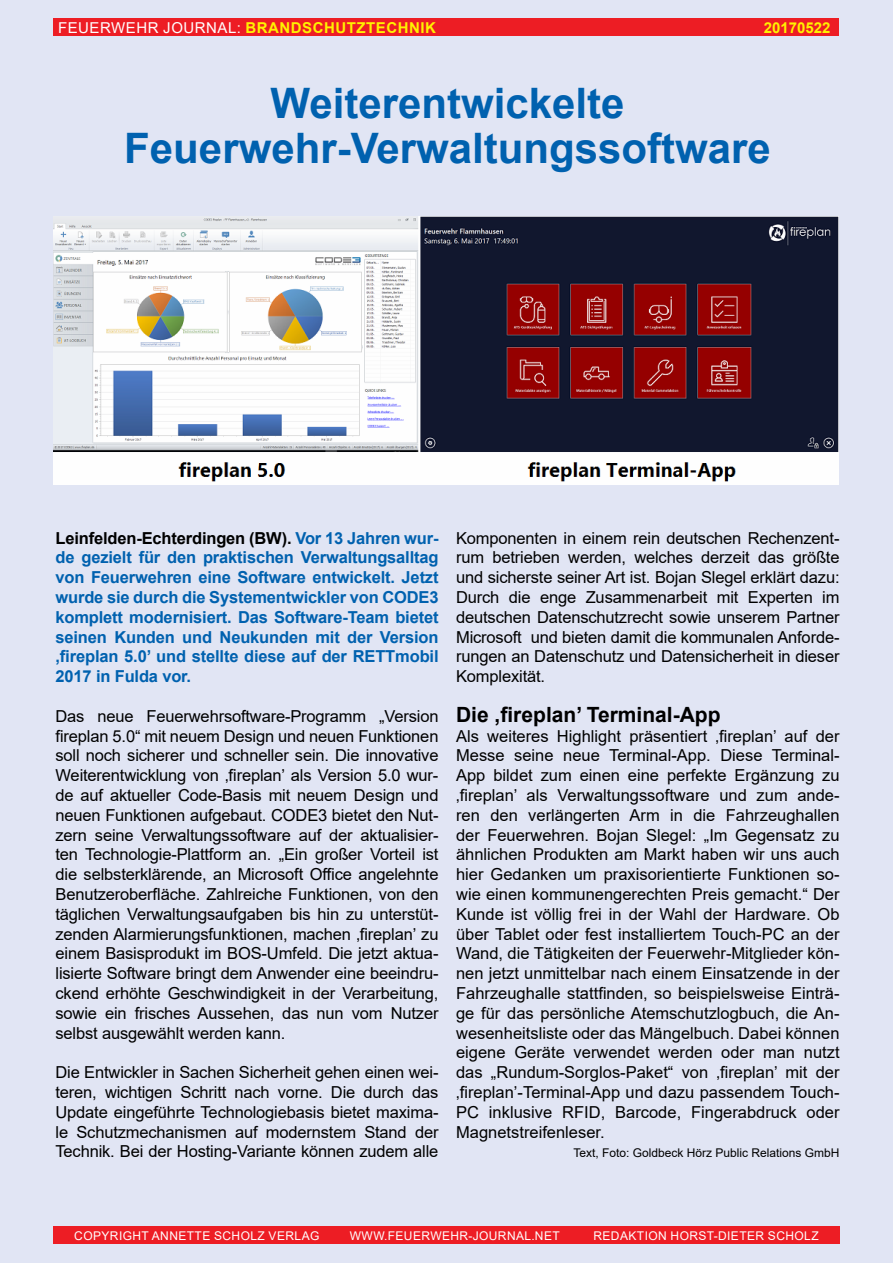
<style>
.page{position:relative;width:893px;height:1263px;background:#e1e5f4}
.page>*{position:absolute;margin:0;border:0;box-sizing:border-box;transform-origin:0 0}
.t1{font:700 42px/45px "Arial";color:#0061af;text-align:center}
.t2{font:700 21px "Arial";color:#000}
.t3{font:16.5px/19.8px "Arial";letter-spacing:-.01em;color:#000;text-align:justify}
.t4{font:700 16.5px/19.8px "Arial";letter-spacing:-.01em;color:#0061af;text-align:justify}
.t5{font:700 15px "Arial";letter-spacing:.035em;color:#fff200}
.t6{font:700 15px "Arial";color:#fff200}
.t7{font:12px "Arial";letter-spacing:.035em;color:#fff}
.t8{font:12px "Arial";color:#000}
.s1{font-weight:400;color:#fff}
.s2{color:#000}
</style>
<div class="page">
<div style="left:53px;top:1226px;width:787px;height:18px;background:#ed1d24"></div>
<div style="left:54px;top:18px;width:785px;height:18px;background:#ed1d24"></div>
<img style="left:53px;top:216px;width:786px;height:268px">
<p class="t5" style="left:58px;top:17px;width:379px"><span class="s1">Feuerwehr Journal:</span> Brandschutztechnik</p>
<p class="t6" style="left:764px;top:17px;width:68px">20170522</p>
<h1 class="t1" style="left:124px;top:81px;width:648px">Weiterentwickelte<br>Feuerwehr-Verwaltungssoftware</h1>
<p class="t4" style="left:56px;top:528px;width:385px"><span class="s2">Leinfelden-Echterdingen (BW).</span> Vor 13 Jahren wur&shy;de gezielt für den praktischen Verwaltungsalltag von Feuerwehren eine Software entwickelt. Jetzt wurde sie durch die Systementwickler von CODE3 komplett modernisiert. Das Software-Team bietet seinen Kunden und Neukunden mit der Version ‚fireplan 5.0’ und stellte diese auf der RETTmobil 2017 in Fulda vor.</p>
<p class="t3" style="left:56px;top:706px;width:384px">Das neue Feuerwehrsoftware-Programm „Version fireplan 5.0“ mit neuem Design und neuen Funktionen soll noch sicherer und schneller sein. Die innovative Weiterentwicklung von ‚fireplan’ als Version 5.0 wur&shy;de auf aktueller Code-Basis mit neuem Design und neuen Funktionen aufgebaut. CODE3 bietet den Nut&shy;zern seine Verwaltungssoftware auf der aktualisier&shy;ten Technologie-Plattform an. „Ein großer Vorteil ist die selbsterklärende, an Microsoft Office angelehnte Benutzeroberfläche. Zahlreiche Funktionen, von den täglichen Verwaltungsaufgaben bis hin zu unterstüt&shy;zenden Alarmierungsfunktionen, machen ‚fireplan’ zu einem Basisprodukt im BOS-Umfeld. Die jetzt aktua&shy;lisierte Software bringt dem Anwender eine beeindru&shy;ckend erhöhte Geschwindigkeit in der Verarbeitung, sowie ein frisches Aussehen, das nun vom Nutzer selbst ausgewählt werden kann.</p>
<p class="t3" style="left:56px;top:1062px;width:384px">Die Entwickler in Sachen Sicherheit gehen einen wei&shy;teren, wichtigen Schritt nach vorne. Die durch das Update eingeführte Technologiebasis bietet maxima&shy;le Schutzmechanismen auf modernstem Stand der Technik. Bei der Hosting-Variante können zudem alle</p>
<p class="t3" style="left:456px;top:528px;width:385px">Komponenten in einem rein deutschen Rechenzent&shy;rum betrieben werden, welches derzeit das größte und sicherste seiner Art ist. Bojan Slegel erklärt dazu:<br>Durch die enge Zusammenarbeit mit Experten im deutschen Datenschutzrecht sowie unserem Partner Microsoft und bieten damit die kommunalen Anforde&shy;rungen an Datenschutz und Datensicherheit in dieser Komplexität.</p>
<p class="t2" style="left:456px;top:700px;width:266px">Die ‚fireplan’ Terminal-App</p>
<p class="t3" style="left:456px;top:726px;width:385px">Als weiteres Highlight präsentiert ‚fireplan’ auf der Messe seine neue Terminal-App. Diese Terminal-App bildet zum einen eine perfekte Ergänzung zu ‚fireplan’ als Verwaltungssoftware und zum ande&shy;ren den verlängerten Arm in die Fahrzeughallen der Feuerwehren. Bojan Slegel: „Im Gegensatz zu ähnlichen Produkten am Markt haben wir uns auch hier Gedanken um praxisorientierte Funktionen so&shy;wie einen kommunengerechten Preis gemacht.“ Der Kunde ist völlig frei in der Wahl der Hardware. Ob über Tablet oder fest installiertem Touch-PC an der Wand, die Tätigkeiten der Feuerwehr-Mitglieder kön&shy;nen jetzt unmittelbar nach einem Einsatzende in der Fahrzeughalle stattfinden, so beispielsweise Einträ&shy;ge für das persönliche Atemschutzlogbuch, die An&shy;wesenheitsliste oder das Mängelbuch. Dabei können eigene Geräte verwendet werden oder man nutzt das „Rundum-Sorglos-Paket“ von ‚fireplan’ mit der ‚fireplan’-Terminal-App und dazu passendem Touch-PC inklusive RFID, Barcode, Fingerabdruck oder Magnetstreifenleser.</p>
<p class="t8" style="left:573px;top:1145px;width:268px">Text, Foto: Goldbeck Hörz Public Relations GmbH</p>
<p class="t7" style="left:74px;top:1227px;width:247px">Copyright Annette Scholz Verlag</p>
<p class="t7" style="left:350px;top:1227px;width:211px">www.feuerwehr-journal.net</p>
<p class="t7" style="left:593px;top:1227px;width:227px">Redaktion Horst-Dieter Scholz</p>
</div>
